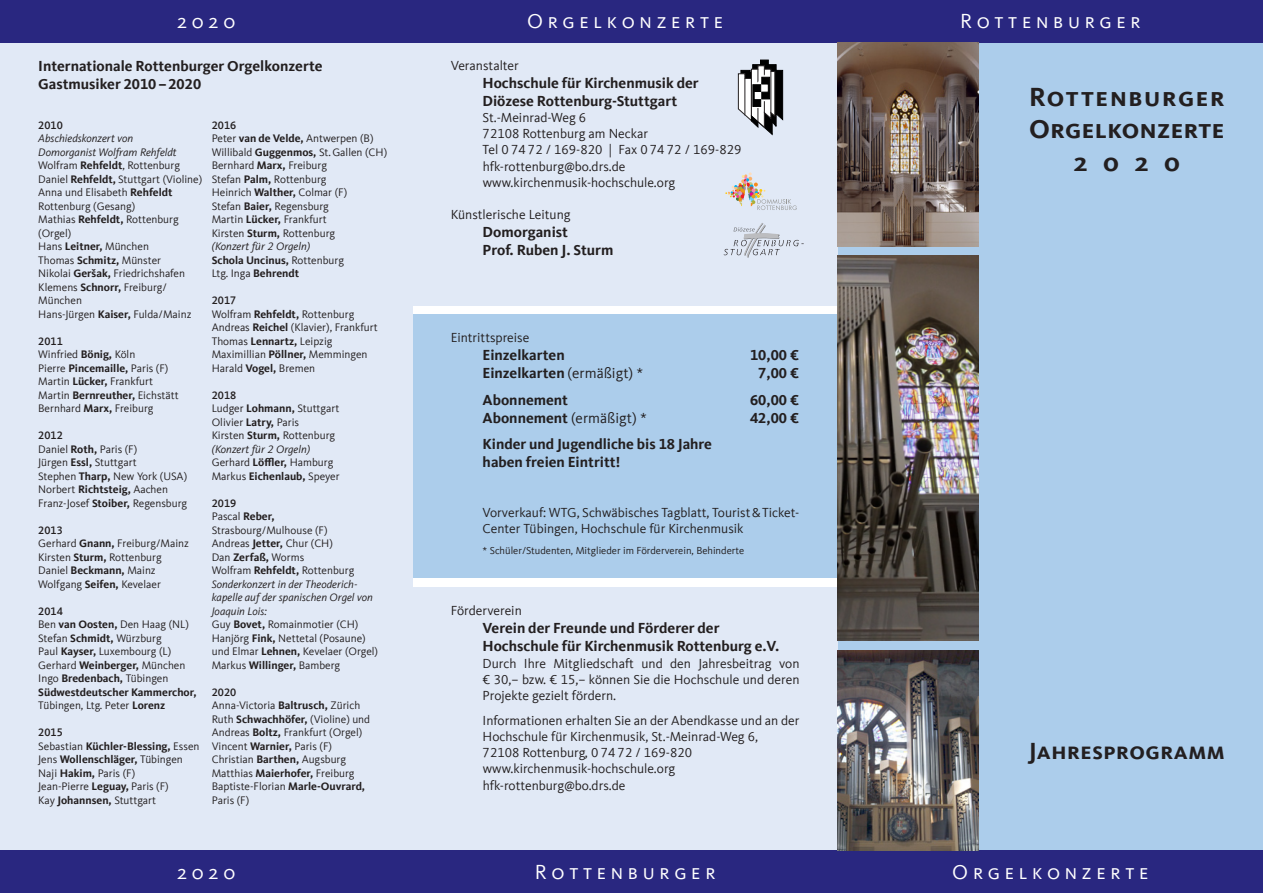
<style>
.page{position:relative;width:1263px;height:893px;background:#fff}
.page>*{position:absolute;margin:0;border:0;box-sizing:border-box;transform-origin:0 0}
.t1{font:700 27px/32.4px "Kievit Sc Offc Pro";letter-spacing:.02em;color:#231f20;text-align:center}
.t2{font:700 24px "Kievit Sc Offc Pro";letter-spacing:.025em;color:#231f20}
.t3{font:21px "Kievit Sc Offc Pro";color:#fff}
.t4{font:700 15px/18px "Kievit Offc Pro";color:#231f20}
.t5{font:15px "Kievit Offc Pro";color:#231f20}
.t6{font:13.5px/16.2px "Kievit Offc Pro";color:#231f20}
.t7{font:11.25px/13.5px "Kievit Offc Pro";color:#231f20}
.t8{font:500 11.25px "Kievit Offc Pro";color:#231f20}
.t9{font:10.5px "Kievit Offc Pro";color:#231f20}
.s1{font-style:italic}
.s2{font-weight:700}
.s3{font-weight:500}
.s4{font-weight:400}
</style>
<div class="page">
<div style="left:838px;top:43px;width:425px;height:807px;background:#accdeb"></div>
<div style="left:412px;top:587px;width:426px;height:263px;background:#e1e9f6"></div>
<div style="left:412px;top:315px;width:426px;height:263px;background:#accdeb"></div>
<div style="left:412px;top:43px;width:426px;height:263px;background:#e1e9f6"></div>
<div style="left:0;top:43px;width:412px;height:807px;background:#e1e9f6"></div>
<div style="left:0;top:850px;width:412px;height:43px;background:#292780"></div>
<div style="left:838px;top:850px;width:425px;height:43px;background:#292780"></div>
<div style="left:412px;top:850px;width:426px;height:43px;background:#292780"></div>
<div style="left:412px;top:0;width:426px;height:43px;background:#292780"></div>
<div style="left:0;top:0;width:412px;height:43px;background:#292780"></div>
<div style="left:838px;top:0;width:425px;height:43px;background:#292780"></div>
<svg style="left:738px;top:59px;width:45px;height:76px"></svg>
<svg style="left:724px;top:223px;width:80px;height:35px"></svg>
<svg style="left:725px;top:172px;width:72px;height:38px"></svg>
<img style="left:838px;top:43px;width:140px;height:204px">
<img style="left:838px;top:650px;width:140px;height:200px">
<img style="left:838px;top:255px;width:140px;height:386px">
<h3 class="t3" style="left:177px;top:9px;width:60px">2 0 2 0</h3>
<h3 class="t3" style="left:527px;top:9px;width:198px">O r g e l k o n z e r t e</h3>
<h3 class="t4" style="left:38px;top:57px;width:286px">Internationale Rottenburger Orgelkonzerte<br>Gastmusiker 2010–2020</h3>
<p class="t8" style="left:38px;top:118px;width:26px">2010</p>
<p class="t7" style="left:38px;top:132px;width:165px"><span class="s1">Abschiedskonzert von<br>Domorganist Wolfram Rehfeldt<br></span>Wolfram <span class="s2">Rehfeldt</span>, Rottenburg<br>Daniel <span class="s2">Rehfeldt,</span> Stuttgart (Violine)<br>Anna und Elisabeth <span class="s2">Rehfeldt<br></span>Rottenburg (Gesang)<br>Mathias <span class="s2">Rehfeldt,</span> Rottenburg (Orgel)<br>Hans <span class="s2">Leitner,</span> München<br>Thomas <span class="s2">Schmitz,</span> Münster<br>Nikolai <span class="s2">Geršak,</span> Friedrichshafen<br>Klemens <span class="s2">Schnorr,</span> Freiburg/<br>München<br>Hans-Jürgen <span class="s2">Kaiser,</span> Fulda/Mainz</p>
<p class="t7" style="left:38px;top:334px;width:142px"><span class="s3">2011<br></span>Winfried <span class="s2">Bönig,</span> Köln<br>Pierre <span class="s2">Pincemaille,</span> Paris (F)<br>Martin <span class="s2">Lücker,</span> Frankfurt<br>Martin <span class="s2">Bernreuther,</span> Eichstätt<br>Bernhard <span class="s2">Marx,</span> Freiburg</p>
<p class="t7" style="left:38px;top:429px;width:150px"><span class="s3">2012<br></span>Daniel <span class="s2">Roth,</span> Paris (F)<br>Jürgen <span class="s2">Essl,</span> Stuttgart<br>Stephen <span class="s2">Tharp,</span> New York (USA)<br>Norbert <span class="s2">Richtsteig,</span> Aachen<br>Franz-Josef <span class="s2">Stoiber,</span> Regensburg</p>
<p class="t7" style="left:38px;top:523px;width:152px"><span class="s3">2013<br></span>Gerhard <span class="s2">Gnann,</span> Freiburg/Mainz<br>Kirsten <span class="s2">Sturm,</span> Rottenburg<br>Daniel <span class="s2">Beckmann,</span> Mainz<br>Wolfgang <span class="s2">Seifen,</span> Kevelaer</p>
<p class="t7" style="left:38px;top:604px;width:160px"><span class="s3">2014<br></span>Ben <span class="s2">van Oosten,</span> Den Haag (NL)<br>Stefan <span class="s2">Schmidt,</span> Würzburg<br>Paul <span class="s2">Kayser,</span> Luxembourg (L)<br>Gerhard <span class="s2">Weinberger,</span> München<br>Ingo <span class="s2">Bredenbach,</span> Tübingen<br><span class="s2">Südwestdeutscher Kammerchor,<br></span>Tübingen, Ltg. Peter <span class="s2">Lorenz</span></p>
<p class="t7" style="left:38px;top:726px;width:163px"><span class="s3">2015<br></span>Sebastian <span class="s2">Küchler-Blessing,</span> Essen<br>Jens <span class="s2">Wollenschläger,</span> Tübingen<br>Naji <span class="s2">Hakim,</span> Paris (F)<br>Jean-Pierre <span class="s2">Leguay,</span> Paris (F)<br>Kay <span class="s2">Johannsen,</span> Stuttgart</p>
<p class="t7" style="left:212px;top:118px;width:177px"><span class="s3">2016<br></span>Peter <span class="s2">van de Velde,</span> Antwerpen (B)<br>Willibald <span class="s2">Guggenmos,</span> St.Gallen (CH)<br>Bernhard <span class="s2">Marx,</span> Freiburg<br>Stefan <span class="s2">Palm,</span> Rottenburg<br>Heinrich <span class="s2">Walther,</span> Colmar (F)<br>Stefan <span class="s2">Baier,</span> Regensburg<br>Martin <span class="s2">Lücker,</span> Frankfurt<br>Kirsten <span class="s2">Sturm,</span> Rottenburg<br><span class="s1">(Konzert für 2 Orgeln)<br></span><span class="s2">Schola Uncinus,</span> Rottenburg<br>Ltg. Inga <span class="s2">Behrendt</span></p>
<p class="t7" style="left:212px;top:294px;width:167px"><span class="s3">2017<br></span>Wolfram <span class="s2">Rehfeldt,</span> Rottenburg<br>Andreas <span class="s2">Reichel</span> (Klavier), Frankfurt<br>Thomas <span class="s2">Lennartz,</span> Leipzig<br>Maximillian <span class="s2">Pöllner,</span> Memmingen<br>Harald <span class="s2">Vogel,</span> Bremen</p>
<p class="t7" style="left:212px;top:388px;width:129px"><span class="s3">2018<br></span>Ludger <span class="s2">Lohmann,</span> Stuttgart<br>Olivier <span class="s2">Latry,</span> Paris<br>Kirsten <span class="s2">Sturm,</span> Rottenburg <span class="s1">(Konzert für 2 Orgeln)<br></span>Gerhard <span class="s2">Löffler,</span> Hamburg<br>Markus <span class="s2">Eichenlaub,</span> Speyer</p>
<p class="t7" style="left:212px;top:496px;width:168px"><span class="s3">2019<br></span>Pascal <span class="s2">Reber,<br></span>Strasbourg/Mulhouse (F)<br>Andreas <span class="s2">Jetter,</span> Chur (CH)<br>Dan <span class="s2">Zerfaß,</span> Worms<br>Wolfram <span class="s2">Rehfeldt,</span> Rottenburg<br><span class="s1">Sonderkonzert in der Theoderich&shy;kapelle auf der spanischen Orgel von<br>Joaquin Lois:<br></span>Guy <span class="s2">Bovet,</span> Romainmotier (CH)<br>Hanjörg <span class="s2">Fink,</span> Nettetal (Posaune) und Elmar <span class="s2">Lehnen,</span> Kevelaer (Orgel)<br>Markus <span class="s2">Willinger,</span> Bamberg</p>
<p class="t7" style="left:212px;top:685px;width:160px"><span class="s3">2020<br></span>Anna-Victoria <span class="s2">Baltrusch,</span> Zürich<br>Ruth <span class="s2">Schwachhöfer,</span> (Violine) und<br>Andreas <span class="s2">Boltz,</span> Frankfurt (Orgel)<br>Vincent <span class="s2">Warnier,</span> Paris (F)<br>Christian <span class="s2">Barthen,</span> Augsburg<br>Matthias <span class="s2">Maierhofer,</span> Freiburg<br>Baptiste-Florian <span class="s2">Marle-Ouvrard,<br></span>Paris (F)</p>
<p class="t6" style="left:451px;top:57px;width:70px">Veranstalter</p>
<h3 class="t4" style="left:483px;top:74px;width:217px">Hochschule für Kirchenmusik der<br>Diözese Rottenburg-Stuttgart</h3>
<p class="t6" style="left:483px;top:109px;width:260px">St.-Meinrad-Weg 6<br>72108 Rottenburg am Neckar<br>Tel 0 74 72 / 169-820 | Fax 0 74 72 / 169-829 hfk-rottenburg@bo.drs.de www.kirchenmusik-hochschule.org</p>
<p class="t6" style="left:451px;top:206px;width:121px">Künstlerische Leitung</p>
<h3 class="t4" style="left:483px;top:223px;width:132px">Domorganist<br>Prof. Ruben J. Sturm</h3>
<p class="t6" style="left:451px;top:330px;width:80px">Eintrittspreise</p>
<h3 class="t4" style="left:483px;top:346px;width:84px">Einzelkarten</h3>
<h3 class="t4" style="left:750px;top:346px;width:50px">10,00 €</h3>
<h3 class="t4" style="left:483px;top:364px;width:162px">Einzelkarten <span class="s4">(ermäßigt) *</span></h3>
<h3 class="t4" style="left:758px;top:364px;width:42px">7,00 €</h3>
<h3 class="t4" style="left:483px;top:391px;width:87px">Abonnement</h3>
<h3 class="t4" style="left:750px;top:391px;width:50px">60,00 €</h3>
<h3 class="t5" style="left:483px;top:409px;width:166px"><span class="s2">Abonnement</span> (ermäßigt) *</h3>
<h3 class="t4" style="left:750px;top:409px;width:50px">42,00 €</h3>
<h3 class="t4" style="left:483px;top:435px;width:231px">Kinder und Jugendliche bis 18 Jahre haben freien Eintritt!</h3>
<p class="t6" style="left:483px;top:504px;width:318px">Vorverkauf: WTG, Schwäbisches Tagblatt, Tourist&amp;Ticket-<br>Center Tübingen, Hochschule für Kirchenmusik</p>
<p class="t9" style="left:483px;top:544px;width:263px">* Schüler/Studenten, Mitglieder im Förderverein, Behinderte</p>
<p class="t6" style="left:451px;top:603px;width:73px">Förderverein</p>
<h3 class="t4" style="left:483px;top:619px;width:298px">Verein der Freunde und Förderer der<br>Hochschule für Kirchenmusik Rottenburg e.V.</h3>
<p class="t6" style="left:483px;top:655px;width:318px;text-align:justify">Durch Ihre Mitgliedschaft und den Jahresbeitrag von € 30,– bzw. € 15,– können Sie die Hochschule und deren Projekte gezielt fördern.</p>
<p class="t6" style="left:483px;top:712px;width:318px">Informationen erhalten Sie an der Abendkasse und an der Hochschule für Kirchenmusik, St.-Meinrad-Weg 6,<br>72108 Rottenburg, 0 74 72 / 169-820 www.kirchenmusik-hochschule.org hfk-rottenburg@bo.drs.de</p>
<h3 class="t3" style="left:177px;top:859px;width:60px">2 0 2 0</h3>
<h3 class="t3" style="left:535px;top:859px;width:182px">R o t t e n b u r g e r</h3>
<h3 class="t3" style="left:960px;top:9px;width:182px">R o t t e n b u r g e r</h3>
<h1 class="t1" style="left:1029px;top:81px;width:197px">Rottenburger<br>Orgelkonzerte<br>2 0 2 0</h1>
<h2 class="t2" style="left:1029px;top:737px;width:198px">Jahresprogramm</h2>
<h3 class="t3" style="left:952px;top:859px;width:198px">O r g e l k o n z e r t e</h3>
</div>
